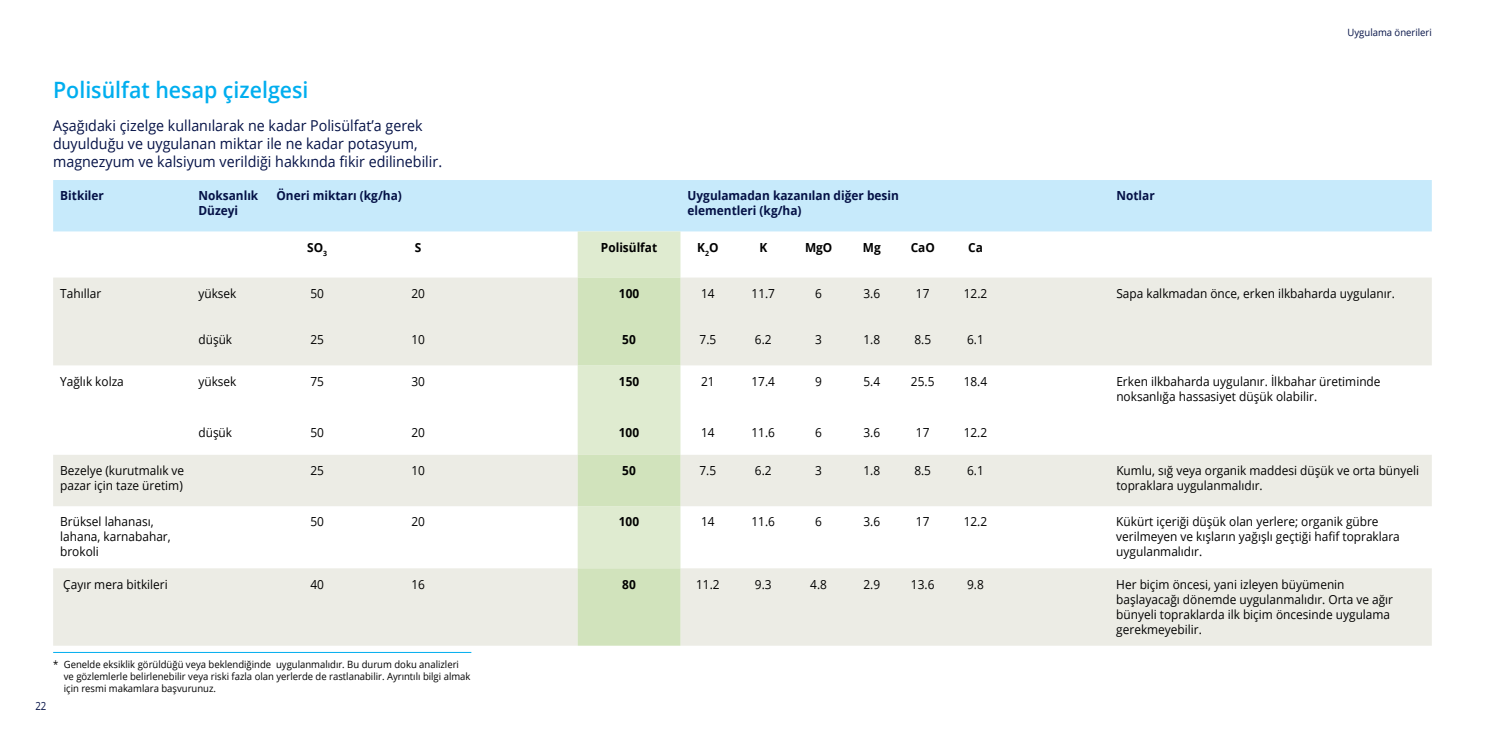
<style>
.page{position:relative;width:1485px;height:745px;background:#fff}
.page>*{position:absolute;margin:0;border:0;box-sizing:border-box;transform-origin:0 0}
.t1{font:600 22.5px "Open Sans";color:#00aeef;scale:.95 1}
.t2{font:15px/18px "Open Sans";color:#041146;scale:.95 1}
.t3{font:12.5px/15px "Open Sans";color:#000;scale:.95 1}
.t4{font:700 12.5px/15px "Open Sans";color:#041146;scale:.95 1}
.t5{font:700 12.5px "Open Sans";color:#000;scale:.95 1}
.t6{font:11.25px "Open Sans";color:#041146;scale:.85 1}
.t7{font:10px/12px "Open Sans";color:#000;scale:.95 1}
.t8{font:10px "Open Sans";color:#041146;scale:.95 1}
</style>
<div class="page">
<hr style="left:53px;top:651px;width:418px;height:1px;background:#00aeef">
<div style="left:53px;top:180px;width:1378px;height:51px;background:#c7eafb"></div>
<svg style="left:53px;top:277px;width:1378px;height:368px;fill:#ecece5"></svg>
<svg style="left:578px;top:231px;width:102px;height:414px;background:#d7e6c5"></svg>
<h1 class="t1" style="left:53px;top:74px;width:270px">Polisülfat hesap çizelgesi</h1>
<p class="t2" style="left:53px;top:116px;width:411px">Aşağıdaki çizelge kullanılarak ne kadar Polisülfat’a gerek duyulduğu ve uygulanan miktar ile ne kadar potasyum, magnezyum ve kalsiyum verildiği hakkında fikir edilinebilir.</p>
<p class="t8" style="left:1347px;top:25px;width:90px">Uygulama önerileri</p>
<p class="t4" style="left:60px;top:188px;width:48px">Bitkiler</p>
<p class="t4" style="left:198px;top:188px;width:65px">Noksanlık<br>Düzeyi</p>
<p class="t4" style="left:276px;top:188px;width:134px">Öneri miktarı (kg/ha)</p>
<p class="t4" style="left:687px;top:188px;width:224px">Uygulamadan kazanılan diğer besin elementleri (kg/ha)</p>
<p class="t4" style="left:1116px;top:188px;width:42px">Notlar</p>
<p class="t5" style="left:307px;top:238px;width:22px">SO<sub>3</sub></p>
<p class="t5" style="left:415px;top:238px;width:8px">S</p>
<p class="t5" style="left:601px;top:238px;width:61px">Polisülfat</p>
<p class="t5" style="left:697px;top:238px;width:24px">K<sub>2</sub>O</p>
<p class="t5" style="left:759px;top:238px;width:10px">K</p>
<p class="t5" style="left:805px;top:238px;width:30px">MgO</p>
<p class="t5" style="left:863px;top:238px;width:20px">Mg</p>
<p class="t5" style="left:910px;top:238px;width:27px">CaO</p>
<p class="t5" style="left:968px;top:238px;width:17px">Ca</p>
<p class="t3" style="left:60px;top:285px;width:45px">Tahıllar</p>
<p class="t3" style="left:198px;top:285px;width:42px">yüksek</p>
<p class="t3" style="left:310px;top:285px;width:16px">50</p>
<p class="t3" style="left:411px;top:285px;width:16px">20</p>
<p class="t5" style="left:619px;top:284px;width:23px">100</p>
<p class="t3" style="left:701px;top:285px;width:16px">14</p>
<p class="t3" style="left:751px;top:285px;width:26px">11.7</p>
<p class="t3" style="left:815px;top:285px;width:9px">6</p>
<p class="t3" style="left:863px;top:285px;width:19px">3.6</p>
<p class="t3" style="left:916px;top:285px;width:16px">17</p>
<p class="t3" style="left:964px;top:285px;width:26px">12.2</p>
<p class="t3" style="left:1116px;top:285px;width:295px">Sapa kalkmadan önce, erken ilkbaharda uygulanır.</p>
<p class="t3" style="left:198px;top:331px;width:37px">düşük</p>
<p class="t3" style="left:310px;top:331px;width:16px">25</p>
<p class="t3" style="left:411px;top:331px;width:16px">10</p>
<p class="t5" style="left:622px;top:330px;width:16px">50</p>
<p class="t3" style="left:699px;top:331px;width:19px">7.5</p>
<p class="t3" style="left:755px;top:331px;width:19px">6.2</p>
<p class="t3" style="left:815px;top:331px;width:9px">3</p>
<p class="t3" style="left:863px;top:331px;width:19px">1.8</p>
<p class="t3" style="left:914px;top:331px;width:19px">8.5</p>
<p class="t3" style="left:967px;top:331px;width:19px">6.1</p>
<p class="t3" style="left:60px;top:373px;width:69px">Yağlık kolza</p>
<p class="t3" style="left:198px;top:373px;width:42px">yüksek</p>
<p class="t3" style="left:310px;top:373px;width:16px">75</p>
<p class="t3" style="left:411px;top:373px;width:16px">30</p>
<p class="t5" style="left:619px;top:372px;width:23px">150</p>
<p class="t3" style="left:701px;top:373px;width:16px">21</p>
<p class="t3" style="left:751px;top:373px;width:26px">17.4</p>
<p class="t3" style="left:815px;top:373px;width:9px">9</p>
<p class="t3" style="left:863px;top:373px;width:19px">5.4</p>
<p class="t3" style="left:911px;top:373px;width:26px">25.5</p>
<p class="t3" style="left:963px;top:373px;width:26px">18.4</p>
<p class="t3" style="left:1116px;top:373px;width:280px">Erken ilkbaharda uygulanır. İlkbahar üretiminde noksanlığa hassasiyet düşük olabilir.</p>
<p class="t3" style="left:198px;top:424px;width:37px">düşük</p>
<p class="t3" style="left:310px;top:424px;width:16px">50</p>
<p class="t3" style="left:411px;top:424px;width:16px">20</p>
<p class="t5" style="left:619px;top:423px;width:23px">100</p>
<p class="t3" style="left:701px;top:424px;width:16px">14</p>
<p class="t3" style="left:751px;top:424px;width:26px">11.6</p>
<p class="t3" style="left:815px;top:424px;width:9px">6</p>
<p class="t3" style="left:863px;top:424px;width:19px">3.6</p>
<p class="t3" style="left:916px;top:424px;width:16px">17</p>
<p class="t3" style="left:963px;top:424px;width:26px">12.2</p>
<p class="t3" style="left:60px;top:462px;width:132px">Bezelye (kurutmalık ve pazar için taze üretim)</p>
<p class="t3" style="left:310px;top:462px;width:16px">25</p>
<p class="t3" style="left:411px;top:462px;width:16px">10</p>
<p class="t5" style="left:622px;top:461px;width:16px">50</p>
<p class="t3" style="left:699px;top:462px;width:19px">7.5</p>
<p class="t3" style="left:755px;top:462px;width:19px">6.2</p>
<p class="t3" style="left:815px;top:462px;width:9px">3</p>
<p class="t3" style="left:863px;top:462px;width:19px">1.8</p>
<p class="t3" style="left:914px;top:462px;width:19px">8.5</p>
<p class="t3" style="left:967px;top:462px;width:19px">6.1</p>
<p class="t3" style="left:1116px;top:462px;width:320px">Kumlu, sığ veya organik maddesi düşük ve orta bünyeli topraklara uygulanmalıdır.</p>
<p class="t3" style="left:60px;top:513px;width:118px">Brüksel lahanası, lahana, karnabahar, brokoli</p>
<p class="t3" style="left:310px;top:513px;width:16px">50</p>
<p class="t3" style="left:411px;top:513px;width:16px">20</p>
<p class="t5" style="left:619px;top:512px;width:23px">100</p>
<p class="t3" style="left:701px;top:513px;width:16px">14</p>
<p class="t3" style="left:751px;top:513px;width:26px">11.6</p>
<p class="t3" style="left:815px;top:513px;width:9px">6</p>
<p class="t3" style="left:863px;top:513px;width:19px">3.6</p>
<p class="t3" style="left:916px;top:513px;width:16px">17</p>
<p class="t3" style="left:963px;top:513px;width:26px">12.2</p>
<p class="t3" style="left:1116px;top:513px;width:300px">Kükürt içeriği düşük olan yerlere; organik gübre verilmeyen ve kışların yağışlı geçtiği hafif topraklara uygulanmalıdır.</p>
<p class="t3" style="left:63px;top:575px;width:111px">Çayır mera bitkileri</p>
<p class="t3" style="left:310px;top:575px;width:16px">40</p>
<p class="t3" style="left:411px;top:575px;width:16px">16</p>
<p class="t5" style="left:622px;top:574px;width:16px">80</p>
<p class="t3" style="left:696px;top:575px;width:26px">11.2</p>
<p class="t3" style="left:755px;top:575px;width:19px">9.3</p>
<p class="t3" style="left:810px;top:575px;width:19px">4.8</p>
<p class="t3" style="left:863px;top:575px;width:19px">2.9</p>
<p class="t3" style="left:911px;top:575px;width:26px">13.6</p>
<p class="t3" style="left:967px;top:575px;width:19px">9.8</p>
<p class="t3" style="left:1116px;top:575px;width:293px">Her biçim öncesi, yani izleyen büyümenin başlayacağı dönemde uygulanmalıdır. Orta ve ağır bünyeli topraklarda ilk biçim öncesinde uygulama gerekmeyebilir.</p>
<p class="t7" style="left:64px;top:657px;width:430px;text-indent:-11px">* Genelde eksiklik görüldüğü veya beklendiğinde uygulanmalıdır. Bu durum doku analizleri ve gözlemlerle belirlenebilir veya riski fazla olan yerlerde de rastlanabilir. Ayrıntılı bilgi almak için resmi makamlara başvurunuz.</p>
<p class="t6" style="left:35px;top:697px;width:14px">22</p>
</div>
